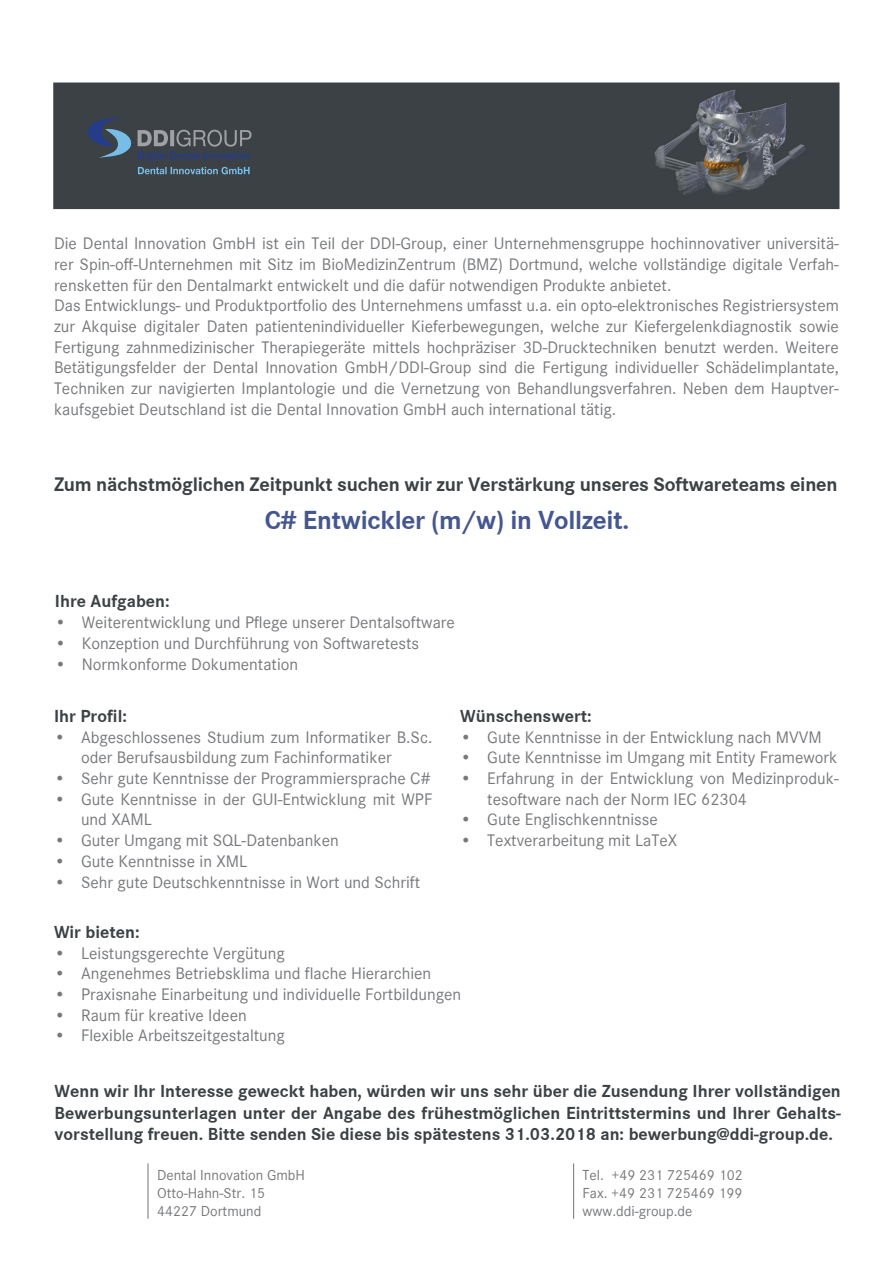
<style>
.page{position:relative;width:893px;height:1263px;background:#fff}
.page>*{position:absolute;margin:0;border:0;box-sizing:border-box;transform-origin:0 0}
.t1{font:27px "Corporate S Bold";letter-spacing:-.01em;color:#455790}
.t2{font:20.25px "Corporate S Bold";letter-spacing:-.01em;color:#3b4144}
.t3{font:18px/21.6px "Corporate S Bold";color:#3b4144;text-align:justify}
.t4{font:17.25px/20.7px "Corporate S Regular";color:#76787b}
.t5{font:15px/18px "Corporate S Regular";color:#76787b}
</style>
<div class="page">
<div style="left:54px;top:83px;width:785px;height:125px;background:#3b4144"></div>
<div style="left:53px;top:83px;width:786px;height:126px;border:2px solid #3b4144"></div>
<svg style="left:138px;top:167px;width:112px;height:7px"></svg>
<svg style="left:88px;top:117px;width:163px;height:44px"></svg>
<img style="left:637px;top:85px;width:169px;height:122px">
<hr style="left:147px;top:1163px;width:2px;height:56px;background:#76787b">
<hr style="left:573px;top:1163px;width:1px;height:56px;background:#76787b">
<p class="t4" style="left:54px;top:233px;width:786px">Die Dental Innovation GmbH ist ein Teil der DDI-Group, einer Unternehmensgruppe hochinnovativer universitä&shy;rer Spin-off-Unternehmen mit Sitz im BioMedizinZentrum (BMZ) Dortmund, welche vollständige digitale Verfah&shy;rensketten für den Dentalmarkt entwickelt und die dafür notwendigen Produkte anbietet.<br>Das Entwicklungs- und Produktportfolio des Unternehmens umfasst u.a. ein opto-elektronisches Registriersystem zur Akquise digitaler Daten patientenindividueller Kieferbewegungen, welche zur Kiefergelenkdiagnostik sowie Fertigung zahnmedizinischer Therapiegeräte mittels hochpräziser 3D-Drucktechniken benutzt werden. Weitere Betätigungsfelder der Dental Innovation GmbH/DDI-Group sind die Fertigung individueller Schädelimplantate, Techniken zur navigierten Implantologie und die Vernetzung von Behandlungsverfahren. Neben dem Hauptver&shy;kaufsgebiet Deutschland ist die Dental Innovation GmbH auch international tätig.</p>
<p class="t2" style="left:54px;top:473px;width:785px">Zum nächstmöglichen Zeitpunkt suchen wir zur Verstärkung unseres Softwareteams einen</p>
<h1 class="t1" style="left:265px;top:504px;width:366px">C# Entwickler (m/w) in Vollzeit.</h1>
<p class="t3" style="left:55px;top:591px;width:116px">Ihre Aufgaben:</p>
<p class="t4" style="left:55px;top:612px;width:402px">• Weiterentwicklung und Pflege unserer Dentalsoftware</p>
<p class="t4" style="left:55px;top:633px;width:366px">• Konzeption und Durchführung von Softwaretests</p>
<p class="t4" style="left:55px;top:654px;width:245px">• Normkonforme Dokumentation</p>
<p class="t3" style="left:54px;top:705px;width:74px">Ihr Profil:</p>
<p class="t4" style="left:81px;top:727px;width:353px;text-indent:-27px">• Abgeschlossenes Studium zum Informatiker B.Sc. oder Berufsausbildung zum Fachinformatiker</p>
<p class="t4" style="left:54px;top:768px;width:378px">• Sehr gute Kenntnisse der Programmiersprache C#</p>
<p class="t4" style="left:81px;top:789px;width:353px;text-indent:-27px">• Gute Kenntnisse in der GUI-Entwicklung mit WPF und XAML</p>
<p class="t4" style="left:54px;top:830px;width:286px">• Guter Umgang mit SQL-Datenbanken</p>
<p class="t4" style="left:54px;top:851px;width:195px">• Gute Kenntnisse in XML</p>
<p class="t4" style="left:54px;top:872px;width:368px">• Sehr gute Deutschkenntnisse in Wort und Schrift</p>
<p class="t3" style="left:460px;top:705px;width:133px">Wünschenswert:</p>
<p class="t4" style="left:460px;top:727px;width:363px">• Gute Kenntnisse in der Entwicklung nach MVVM</p>
<p class="t4" style="left:460px;top:747px;width:379px">• Gute Kenntnisse im Umgang mit Entity Framework</p>
<p class="t4" style="left:487px;top:768px;width:353px;text-indent:-27px">• Erfahrung in der Entwicklung von Medizinproduk&shy;tesoftware nach der Norm IEC 62304</p>
<p class="t4" style="left:460px;top:810px;width:199px">• Gute Englischkenntnisse</p>
<p class="t4" style="left:460px;top:830px;width:218px">• Textverarbeitung mit LaTeX</p>
<p class="t3" style="left:54px;top:921px;width:87px">Wir bieten:</p>
<p class="t4" style="left:54px;top:943px;width:232px">• Leistungsgerechte Vergütung</p>
<p class="t4" style="left:54px;top:963px;width:379px">• Angenehmes Betriebsklima und flache Hierarchien</p>
<p class="t4" style="left:54px;top:984px;width:409px">• Praxisnahe Einarbeitung und individuelle Fortbildungen</p>
<p class="t4" style="left:54px;top:1005px;width:194px">• Raum für kreative Ideen</p>
<p class="t4" style="left:54px;top:1025px;width:232px">• Flexible Arbeitszeitgestaltung</p>
<p class="t3" style="left:55px;top:1081px;width:788px">Wenn wir Ihr Interesse geweckt haben, würden wir uns sehr über die Zusendung Ihrer vollständigen Bewerbungsunterlagen unter der Angabe des frühestmöglichen Eintrittstermins und Ihrer Gehalts&shy;vorstellung freuen. Bitte senden Sie diese bis spätestens 31.03.2018 an: bewerbung@ddi-group.de.</p>
<p class="t5" style="left:157px;top:1166px;width:149px">Dental Innovation GmbH<br>Otto-Hahn-Str. 15<br>44227 Dortmund</p>
<p class="t5" style="left:583px;top:1166px;width:162px;text-align:justify">Tel. +49 231 725469 102<br>Fax. +49 231 725469 199 www.ddi-group.de</p>
</div>
